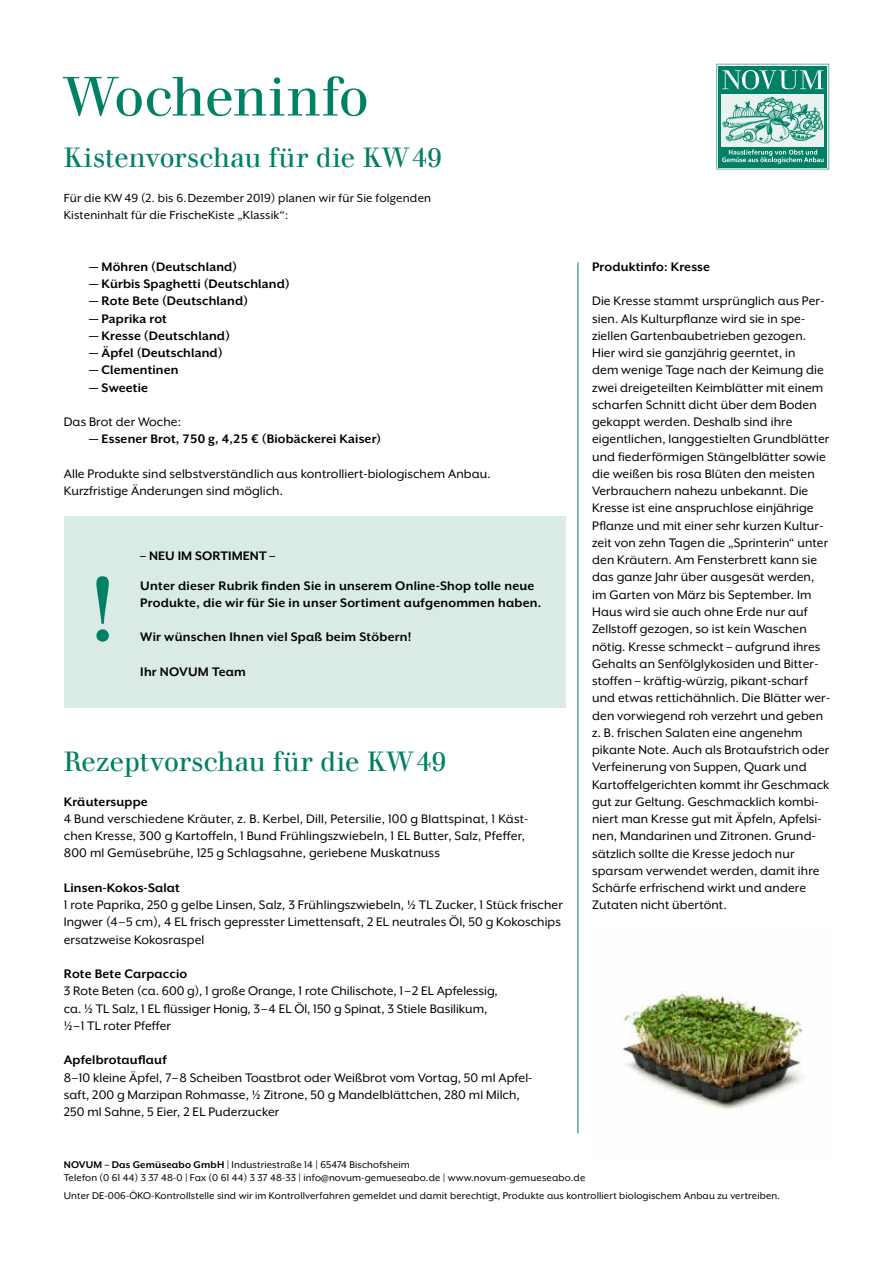
<style>
.page{position:relative;width:893px;height:1263px;background:#fff}
.page>*{position:absolute;margin:0;border:0;box-sizing:border-box;transform-origin:0 0}
.t1{font:90px "Walbaum Com";color:#008065}
.t2{font:54px "Walbaum Com";letter-spacing:-.015em;color:#008065}
.t3{font:27px "Walbaum Com";color:#008065}
.t4{font:14.25px/17.2px "Mr Eaves XL San OT";letter-spacing:.005em;color:#000}
.t5{font:700 14.25px/30px "Mr Eaves XL San OT";letter-spacing:.01em;color:#000}
.t6{font:13.5px/17.2px "Mr Eaves XL San OT";letter-spacing:.01em;color:#000}
.t7{font:11.25px/13.5px "Mr Eaves XL San OT";letter-spacing:.01em;color:#000}
.s1{font-weight:700}
</style>
<div class="page">
<svg style="left:716px;top:64px;width:113px;height:105px;background:#6db5a5"></svg>
<div style="left:64px;top:516px;width:502px;height:192px;background:#daeae4"></div>
<hr style="left:578px;top:262px;width:1px;height:871px;background:#008065">
<img style="left:622px;top:991px;width:181px;height:119px">
<h2 class="t2" style="left:64px;top:64px;width:307px">Wocheninfo</h2>
<h3 class="t3" style="left:64px;top:142px;width:380px">Kistenvorschau für die KW49</h3>
<p class="t6" style="left:64px;top:189px;width:369px">Für die KW 49 (2. bis 6. Dezember 2019) planen wir für Sie folgenden<br>Kisteninhalt für die FrischeKiste „Klassik“:</p>
<p class="t5" style="left:89px;top:252px;width:149px">— Möhren (Deutschland)</p>
<p class="t5" style="left:89px;top:269px;width:202px">— Kürbis Spaghetti (Deutschland)</p>
<p class="t5" style="left:89px;top:286px;width:160px">— Rote Bete (Deutschland)</p>
<p class="t5" style="left:89px;top:303px;width:79px">— Paprika rot</p>
<p class="t5" style="left:89px;top:321px;width:142px">— Kresse (Deutschland)</p>
<p class="t5" style="left:89px;top:338px;width:135px">— Äpfel (Deutschland)</p>
<p class="t5" style="left:89px;top:355px;width:91px">— Clementinen</p>
<p class="t5" style="left:89px;top:372px;width:60px">— Sweetie</p>
<p class="t4" style="left:64px;top:413px;width:119px">Das Brot der Woche:</p>
<p class="t5" style="left:89px;top:424px;width:293px">— Essener Brot, 750 g, 4,25 € (Biobäckerei Kaiser)</p>
<p class="t4" style="left:64px;top:465px;width:428px">Alle Produkte sind selbstverständlich aus kontrolliert-biologischem Anbau.<br>Kurzfristige Änderungen sind möglich.</p>
<h1 class="t1" style="left:89px;top:555px;width:28px">!</h1>
<p class="t5" style="left:140px;top:540px;width:396px">– NEU IM SORTIMENT –<br>Unter dieser Rubrik finden Sie in unserem Online-Shop tolle neue</p>
<p class="t5" style="left:140px;top:588px;width:402px">Produkte, die wir für Sie in unser Sortiment aufgenommen haben.</p>
<p class="t5" style="left:140px;top:622px;width:273px">Wir wünschen Ihnen viel Spaß beim Stöbern!</p>
<p class="t5" style="left:140px;top:657px;width:107px">Ihr NOVUM Team</p>
<h3 class="t3" style="left:64px;top:745px;width:384px">Rezeptvorschau für die KW49</h3>
<p class="t5" style="left:64px;top:786px;width:86px">Kräutersuppe</p>
<p class="t4" style="left:64px;top:810px;width:466px">4 Bund verschiedene Kräuter, z. B. Kerbel, Dill, Petersilie, 100 g Blattspinat, 1 Käst&shy;chen Kresse, 300 g Kartoffeln, 1 Bund Frühlingszwiebeln, 1 EL Butter, Salz, Pfeffer,<br>800 ml Gemüsebrühe, 125 g Schlagsahne, geriebene Muskatnuss</p>
<p class="t5" style="left:64px;top:873px;width:118px">Linsen-Kokos-Salat</p>
<p class="t4" style="left:64px;top:896px;width:501px">1 rote Paprika, 250 g gelbe Linsen, Salz, 3 Frühlingszwiebeln, ½ TL Zucker, 1 Stück frischer<br>Ingwer (4–5 cm), 4 EL frisch gepresster Limettensaft, 2 EL neutrales Öl, 50 g Kokoschips ersatzweise Kokosraspel</p>
<p class="t5" style="left:64px;top:959px;width:125px">Rote Bete Carpaccio</p>
<p class="t4" style="left:64px;top:982px;width:436px">3 Rote Beten (ca. 600 g), 1 große Orange, 1 rote Chilischote, 1–2 EL Apfelessig, ca. ½ TL Salz, 1 EL flüssiger Honig, 3–4 EL Öl, 150 g Spinat, 3 Stiele Basilikum, ½–1 TL roter Pfeffer</p>
<p class="t5" style="left:64px;top:1045px;width:104px">Apfelbrotauflauf</p>
<p class="t4" style="left:64px;top:1069px;width:470px">8–10 kleine Äpfel, 7–8 Scheiben Toastbrot oder Weißbrot vom Vortag, 50 ml Apfel&shy;saft, 200 g Marzipan Rohmasse, ½ Zitrone, 50 g Mandelblättchen, 280 ml Milch,<br>250 ml Sahne, 5 Eier, 2 EL Puderzucker</p>
<p class="t5" style="left:592px;top:252px;width:119px">Produktinfo: Kresse</p>
<p class="t4" style="left:592px;top:292px;width:240px">Die Kresse stammt ursprünglich aus Per&shy;sien. Als Kulturpflanze wird sie in spe&shy;ziellen Gartenbaubetrieben gezogen.<br>Hier wird sie ganzjährig geerntet, in<br>dem wenige Tage nach der Keimung die zwei dreigeteilten Keimblätter mit einem scharfen Schnitt dicht über dem Boden gekappt werden. Deshalb sind ihre eigentlichen, langgestielten Grundblätter und fiederförmigen Stängelblätter sowie die weißen bis rosa Blüten den meisten Verbrauchern nahezu unbekannt. Die Kresse ist eine anspruchlose einjährige Pflanze und mit einer sehr kurzen Kultur&shy;zeit von zehn Tagen die „Sprinterin“ unter den Kräutern. Am Fensterbrett kann sie das ganze Jahr über ausgesät werden, im Garten von März bis September. Im Haus wird sie auch ohne Erde nur auf Zellstoff gezogen, so ist kein Waschen nötig. Kresse schmeckt – aufgrund ihres Gehalts an Senfölglykosiden und Bitter&shy;stoffen – kräftig-würzig, pikant-scharf und etwas rettichähnlich. Die Blätter wer&shy;den vorwiegend roh verzehrt und geben z. B. frischen Salaten eine angenehm pikante Note. Auch als Brotaufstrich oder Verfeinerung von Suppen, Quark und Kartoffelgerichten kommt ihr Geschmack gut zur Geltung. Geschmacklich kombi&shy;niert man Kresse gut mit Äpfeln, Apfelsi&shy;nen, Mandarinen und Zitronen. Grund&shy;sätzlich sollte die Kresse jedoch nur sparsam verwendet werden, damit ihre Schärfe erfrischend wirkt und andere Zutaten nicht übertönt.</p>
<p class="t7" style="left:64px;top:1158px;width:523px"><span class="s1">NOVUM – Das Gemüseabo GmbH</span> | Industriestraße 14 | 65474 Bischofsheim<br>Telefon (0 61 44) 3 37 48-0 | Fax (0 61 44) 3 37 48-33 | info@novum-gemueseabo.de | www.novum-gemueseabo.de</p>
<p class="t7" style="left:64px;top:1189px;width:718px">Unter DE-006-ÖKO-Kontrollstelle sind wir im Kontrollverfahren gemeldet und damit berechtigt, Produkte aus kontrolliert biologischem Anbau zu vertreiben.</p>
</div>
